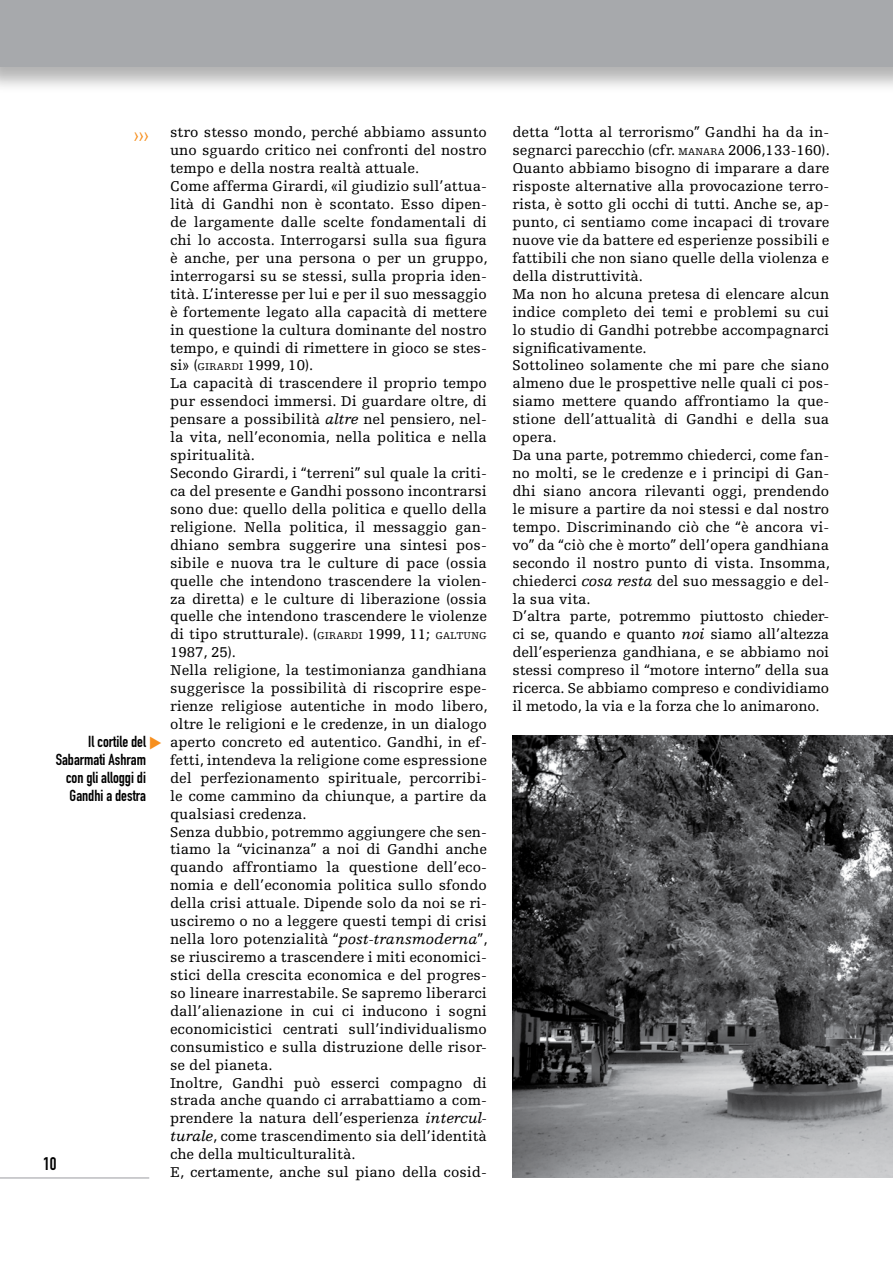
<style>
.page{position:relative;width:893px;height:1263px;background:#fff}
.page>*{position:absolute;margin:0;border:0;box-sizing:border-box;transform-origin:0 0}
.t1{font:18px "Egyptienne FLT Std";color:#f78f1e}
.t2{font:18px "DIN Engschrift Std";color:#000}
.t3{font:15.75px/17.9px "DIN Engschrift Std";color:#000;text-align:right}
.t4{font:15px/17.9px "Egyptienne FLT Std";color:#000}
.s1{font-size:10.5px}
.s2{font-style:italic}
</style>
<div class="page">
<div style="left:0;top:0;width:893px;height:93px;background:#000;opacity:.3"></div>
<div style="left:0;top:0;width:893px;height:66px;background:#a7a9ac"></div>
<hr style="left:891px;top:0;width:2px;height:93px;background:#000;opacity:.3">
<hr style="left:892px;top:0;width:1px;height:66px;background:#a7a9ac">
<hr style="left:0;top:1177px;width:149px;height:2px;background:#bcbdc0">
<img style="left:512px;top:735px;width:381px;height:443px">
<p class="t1" style="left:134px;top:125px;width:17px">›››</p>
<p class="t3" style="left:56px;top:732px;width:92px">Il cortile del<br>Sabarmati Ashram con gli alloggi di<br>Gandhi a destra</p>
<p class="t2" style="left:43px;top:1153px;width:15px">10</p>
<p class="t4" style="left:170px;top:124px;width:319px">stro stesso mondo, perché abbiamo assunto uno sguardo critico nei confronti del nostro tempo e della nostra realtà attuale.<br>Come afferma Girardi, «il giudizio sull’attua&shy;lità di Gandhi non è scontato. Esso dipen&shy;de largamente dalle scelte fondamentali di chi lo accosta. Interrogarsi sulla sua figura è anche, per una persona o per un gruppo, interrogarsi su se stessi, sulla propria iden&shy;tità. L’interesse per lui e per il suo messaggio è fortemente legato alla capacità di mettere in questione la cultura dominante del nostro tempo, e quindi di rimettere in gioco se stes&shy;si» (<span class="s1">GIRARDI</span> 1999, 10).<br>La capacità di trascendere il proprio tempo pur essendoci immersi. Di guardare oltre, di pensare a possibilità <span class="s2">altre</span> nel pensiero, nel&shy;la vita, nell’economia, nella politica e nella spiritualità.<br>Secondo Girardi, i “terreni” sul quale la criti&shy;ca del presente e Gandhi possono incontrarsi sono due: quello della politica e quello della religione. Nella politica, il messaggio gan&shy;dhiano sembra suggerire una sintesi pos&shy;sibile e nuova tra le culture di pace (ossia quelle che intendono trascendere la violen&shy;za diretta) e le culture di liberazione (ossia quelle che intendono trascendere le violenze di tipo strutturale). (<span class="s1">GIRARDI</span> 1999, 11; <span class="s1">GALTUNG </span>1987, 25).<br>Nella religione, la testimonianza gandhiana suggerisce la possibilità di riscoprire espe&shy;rienze religiose autentiche in modo libero, oltre le religioni e le credenze, in un dialogo aperto concreto ed autentico. Gandhi, in ef&shy;fetti, intendeva la religione come espressione del perfezionamento spirituale, percorribi&shy;le come cammino da chiunque, a partire da qualsiasi credenza.<br>Senza dubbio, potremmo aggiungere che sen&shy;tiamo la “vicinanza” a noi di Gandhi anche quando affrontiamo la questione dell’eco&shy;nomia e dell’economia politica sullo sfondo della crisi attuale. Dipende solo da noi se ri&shy;usciremo o no a leggere questi tempi di crisi nella loro potenzialità “<span class="s2">post-transmoderna</span>”, se riusciremo a trascendere i miti economici&shy;stici della crescita economica e del progres&shy;so lineare inarrestabile. Se sapremo liberarci dall’alienazione in cui ci inducono i sogni economicistici centrati sull’individualismo consumistico e sulla distruzione delle risor&shy;se del pianeta.<br>Inoltre, Gandhi può esserci compagno di strada anche quando ci arrabattiamo a com&shy;prendere la natura dell’esperienza <span class="s2">intercul&shy;turale</span>, come trascendimento sia dell’identità che della multiculturalità.<br>E, certamente, anche sul piano della cosid-</p>
<p class="t4" style="left:512px;top:124px;width:319px">detta “lotta al terrorismo” Gandhi ha da in&shy;segnarci parecchio (cfr. <span class="s1">MANARA</span> 2006,133-160).<br>Quanto abbiamo bisogno di imparare a dare risposte alternative alla provocazione terro&shy;rista, è sotto gli occhi di tutti. Anche se, ap&shy;punto, ci sentiamo come incapaci di trovare nuove vie da battere ed esperienze possibili e fattibili che non siano quelle della violenza e della distruttività.<br>Ma non ho alcuna pretesa di elencare alcun indice completo dei temi e problemi su cui lo studio di Gandhi potrebbe accompagnarci significativamente.<br>Sottolineo solamente che mi pare che siano almeno due le prospettive nelle quali ci pos&shy;siamo mettere quando affrontiamo la que&shy;stione dell’attualità di Gandhi e della sua opera.<br>Da una parte, potremmo chiederci, come fan&shy;no molti, se le credenze e i principi di Gan&shy;dhi siano ancora rilevanti oggi, prendendo le misure a partire da noi stessi e dal nostro tempo. Discriminando ciò che “è ancora vi&shy;vo” da “ciò che è morto” dell’opera gandhiana secondo il nostro punto di vista. Insomma, chiederci <span class="s2">cosa resta</span> del suo messaggio e del&shy;la sua vita.<br>D’altra parte, potremmo piuttosto chieder&shy;ci se, quando e quanto <span class="s2">noi</span> siamo all’altezza dell’esperienza gandhiana, e se abbiamo noi stessi compreso il “motore interno” della sua ricerca. Se abbiamo compreso e condividiamo il metodo, la via e la forza che lo animarono.</p>
</div>
